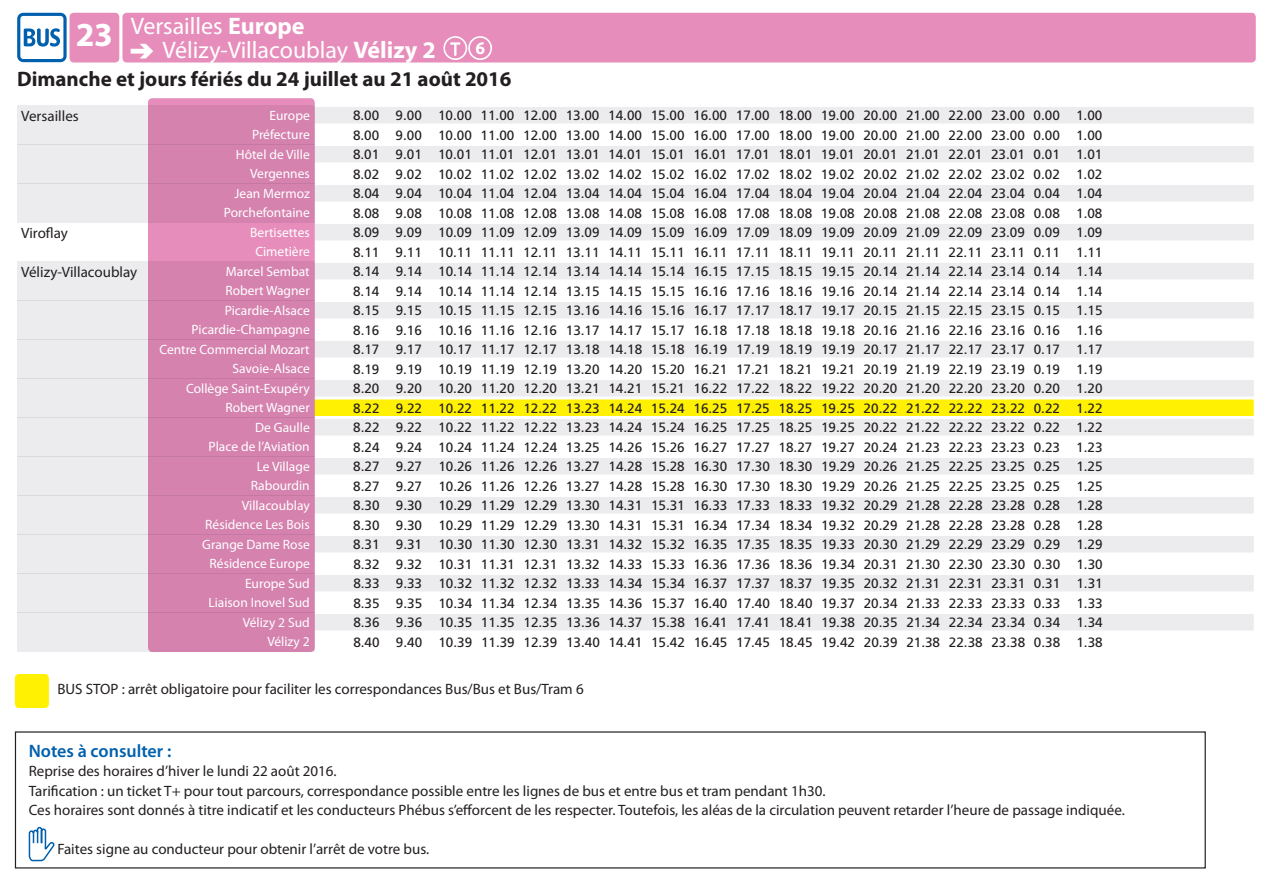
<style>
.page{position:relative;width:1276px;height:893px;background:#fff}
.page>*{position:absolute;margin:0;border:0;box-sizing:border-box;transform-origin:0 0}
.t1{font:24px/24px "Myriad Pro";color:#fff}
.t2{font:700 21px "Myriad Pro";color:#231f20}
.t3{font:600 18px "Myriad Pro";color:#0160ae}
.t4{font:700 17.1px "Ubuntu";color:#fff}
.t5{font:15px/19.5px "Myriad Pro";color:#231f20}
.t6{font:13.5px/19.5px "Frutiger";color:#231f20;text-align:justify}
.t7{font:13.5px/19.5px "Myriad Pro";color:#fff;text-align:right}
.s1{font-weight:700;font-size:33.75px}
.s2{font-weight:700}
</style>
<div class="page">
<svg style="left:17px;top:12px;width:54px;height:51px"></svg>
<div style="left:213px;top:105px;width:1042px;height:20px;background:#ececee;border:2px solid #fff"></div>
<div style="left:213px;top:144px;width:1042px;height:20px;background:#ececee;border:2px solid #fff"></div>
<div style="left:213px;top:183px;width:1042px;height:20px;background:#ececee;border:2px solid #fff"></div>
<div style="left:213px;top:222px;width:1042px;height:20px;background:#ececee;border:2px solid #fff"></div>
<div style="left:213px;top:261px;width:1042px;height:20px;background:#ececee;border:2px solid #fff"></div>
<div style="left:213px;top:300px;width:1042px;height:20px;background:#ececee;border:2px solid #fff"></div>
<div style="left:213px;top:339px;width:1042px;height:20px;background:#ececee;border:2px solid #fff"></div>
<div style="left:213px;top:378px;width:1042px;height:20px;background:#ececee;border:2px solid #fff"></div>
<div style="left:213px;top:398px;width:1042px;height:19px;background:#fff101;border:2px solid #fff"></div>
<div style="left:213px;top:417px;width:1042px;height:20px;background:#ececee;border:2px solid #fff"></div>
<div style="left:213px;top:456px;width:1042px;height:20px;background:#ececee;border:2px solid #fff"></div>
<div style="left:213px;top:495px;width:1042px;height:20px;background:#ececee;border:2px solid #fff"></div>
<div style="left:213px;top:534px;width:1042px;height:20px;background:#ececee;border:2px solid #fff"></div>
<div style="left:213px;top:573px;width:1042px;height:20px;background:#ececee;border:2px solid #fff"></div>
<div style="left:213px;top:612px;width:1042px;height:20px;background:#ececee;border:2px solid #fff"></div>
<svg style="left:17px;top:105px;width:298px;height:20px;background:#dfb0ca"></svg>
<svg style="left:17px;top:125px;width:298px;height:19px;background:#dfb0ca"></svg>
<svg style="left:17px;top:144px;width:298px;height:20px;background:#deafc9"></svg>
<svg style="left:17px;top:164px;width:298px;height:19px;background:#dfb0ca"></svg>
<svg style="left:17px;top:183px;width:298px;height:20px;background:#deafc9"></svg>
<svg style="left:17px;top:203px;width:298px;height:19px;background:#dfb0ca"></svg>
<svg style="left:17px;top:222px;width:298px;height:20px;fill:#e78dbb"></svg>
<div style="left:148px;top:242px;width:167px;height:19px;background:#e78dbb"></div>
<svg style="left:17px;top:261px;width:298px;height:20px;background:#dfb0ca"></svg>
<svg style="left:17px;top:281px;width:298px;height:19px;background:#dfb0ca"></svg>
<svg style="left:17px;top:300px;width:298px;height:20px;background:#deafc9"></svg>
<svg style="left:17px;top:320px;width:298px;height:19px;background:#dfb0ca"></svg>
<svg style="left:17px;top:339px;width:298px;height:20px;background:#deafc9"></svg>
<svg style="left:17px;top:359px;width:298px;height:19px;background:#dfb0ca"></svg>
<svg style="left:17px;top:378px;width:298px;height:20px;background:#deafc9"></svg>
<svg style="left:17px;top:398px;width:298px;height:19px;background:#dfb0ca"></svg>
<svg style="left:17px;top:417px;width:298px;height:20px;background:#deafc9"></svg>
<svg style="left:17px;top:437px;width:298px;height:19px;background:#dfb0ca"></svg>
<svg style="left:17px;top:456px;width:298px;height:20px;background:#deafc9"></svg>
<svg style="left:17px;top:476px;width:298px;height:19px;background:#dfb0ca"></svg>
<svg style="left:17px;top:495px;width:298px;height:20px;background:#deafc9"></svg>
<svg style="left:17px;top:515px;width:298px;height:19px;background:#dfb0ca"></svg>
<svg style="left:17px;top:534px;width:298px;height:20px;background:#deafc9"></svg>
<svg style="left:17px;top:554px;width:298px;height:19px;background:#dfb0ca"></svg>
<svg style="left:17px;top:573px;width:298px;height:20px;background:#deafc9"></svg>
<svg style="left:17px;top:593px;width:298px;height:19px;background:#dfb0ca"></svg>
<svg style="left:17px;top:612px;width:298px;height:20px;background:#deafc9"></svg>
<svg style="left:17px;top:632px;width:298px;height:19px;background:#dfb0ca"></svg>
<div style="left:70px;top:13px;width:49px;height:49px;background:#e78dbb;border-radius:4px"></div>
<div style="left:122px;top:13px;width:1133px;height:49px;background:#e78dbb;border-radius:4px"></div>
<div style="left:15px;top:674px;width:34px;height:34px;background:#fff101;border-radius:4px"></div>
<svg style="left:443px;top:36px;width:49px;height:24px"></svg>
<svg style="left:29px;top:827px;width:25px;height:34px"></svg>
<h1 class="t1" style="left:131px;top:14px;width:306px;text-indent:-55px"><span class="s1">23</span> Versailles <span class="s2">Europe<br></span><sub>é</sub> Vélizy-Villacoublay <span class="s2">Vélizy 2</span></h1>
<p class="t4" style="left:475px;top:38px;width:11px">6</p>
<h2 class="t2" style="left:17px;top:67px;width:496px">Dimanche et jours fériés du 24 juillet au 21 août 2016</h2>
<p class="t5" style="left:21px;top:106px;width:59px">Versailles</p>
<p class="t5" style="left:21px;top:223px;width:48px">Viroflay</p>
<p class="t5" style="left:21px;top:262px;width:117px">Vélizy-Villacoublay</p>
<p class="t7" style="left:159px;top:106px;width:152px">Europe<br>Préfecture<br>Hôtel de Ville<br>Vergennes<br>Jean Mermoz<br>Porchefontaine<br>Bertisettes<br>Cimetière<br>Marcel Sembat<br>Robert Wagner<br>Picardie-Alsace<br>Picardie-Champagne<br>Centre Commercial Mozart<br>Savoie-Alsace<br>Collège Saint-Exupéry<br>Robert Wagner<br>De Gaulle<br>Place de l’Aviation<br>Le Village<br>Rabourdin<br>Villacoublay<br>Résidence Les Bois<br>Grange Dame Rose<br>Résidence Europe<br>Europe Sud<br>Liaison Inovel Sud<br>Vélizy 2 Sud<br>Vélizy 2</p>
<p class="t6" style="left:353px;top:106px;width:751px">8.00 9.00 10.00 11.00 12.00 13.00 14.00 15.00 16.00 17.00 18.00 19.00 20.00 21.00 22.00 23.00 0.00 1.00<br>8.00 9.00 10.00 11.00 12.00 13.00 14.00 15.00 16.00 17.00 18.00 19.00 20.00 21.00 22.00 23.00 0.00 1.00<br>8.01 9.01 10.01 11.01 12.01 13.01 14.01 15.01 16.01 17.01 18.01 19.01 20.01 21.01 22.01 23.01 0.01 1.01<br>8.02 9.02 10.02 11.02 12.02 13.02 14.02 15.02 16.02 17.02 18.02 19.02 20.02 21.02 22.02 23.02 0.02 1.02<br>8.04 9.04 10.04 11.04 12.04 13.04 14.04 15.04 16.04 17.04 18.04 19.04 20.04 21.04 22.04 23.04 0.04 1.04<br>8.08 9.08 10.08 11.08 12.08 13.08 14.08 15.08 16.08 17.08 18.08 19.08 20.08 21.08 22.08 23.08 0.08 1.08<br>8.09 9.09 10.09 11.09 12.09 13.09 14.09 15.09 16.09 17.09 18.09 19.09 20.09 21.09 22.09 23.09 0.09 1.09<br>8.11 9.11 10.11 11.11 12.11 13.11 14.11 15.11 16.11 17.11 18.11 19.11 20.11 21.11 22.11 23.11 0.11 1.11<br>8.14 9.14 10.14 11.14 12.14 13.14 14.14 15.14 16.15 17.15 18.15 19.15 20.14 21.14 22.14 23.14 0.14 1.14<br>8.14 9.14 10.14 11.14 12.14 13.15 14.15 15.15 16.16 17.16 18.16 19.16 20.14 21.14 22.14 23.14 0.14 1.14<br>8.15 9.15 10.15 11.15 12.15 13.16 14.16 15.16 16.17 17.17 18.17 19.17 20.15 21.15 22.15 23.15 0.15 1.15<br>8.16 9.16 10.16 11.16 12.16 13.17 14.17 15.17 16.18 17.18 18.18 19.18 20.16 21.16 22.16 23.16 0.16 1.16<br>8.17 9.17 10.17 11.17 12.17 13.18 14.18 15.18 16.19 17.19 18.19 19.19 20.17 21.17 22.17 23.17 0.17 1.17<br>8.19 9.19 10.19 11.19 12.19 13.20 14.20 15.20 16.21 17.21 18.21 19.21 20.19 21.19 22.19 23.19 0.19 1.19<br>8.20 9.20 10.20 11.20 12.20 13.21 14.21 15.21 16.22 17.22 18.22 19.22 20.20 21.20 22.20 23.20 0.20 1.20<br>8.22 9.22 10.22 11.22 12.22 13.23 14.24 15.24 16.25 17.25 18.25 19.25 20.22 21.22 22.22 23.22 0.22 1.22<br>8.22 9.22 10.22 11.22 12.22 13.23 14.24 15.24 16.25 17.25 18.25 19.25 20.22 21.22 22.22 23.22 0.22 1.22<br>8.24 9.24 10.24 11.24 12.24 13.25 14.26 15.26 16.27 17.27 18.27 19.27 20.24 21.23 22.23 23.23 0.23 1.23<br>8.27 9.27 10.26 11.26 12.26 13.27 14.28 15.28 16.30 17.30 18.30 19.29 20.26 21.25 22.25 23.25 0.25 1.25<br>8.27 9.27 10.26 11.26 12.26 13.27 14.28 15.28 16.30 17.30 18.30 19.29 20.26 21.25 22.25 23.25 0.25 1.25<br>8.30 9.30 10.29 11.29 12.29 13.30 14.31 15.31 16.33 17.33 18.33 19.32 20.29 21.28 22.28 23.28 0.28 1.28<br>8.30 9.30 10.29 11.29 12.29 13.30 14.31 15.31 16.34 17.34 18.34 19.32 20.29 21.28 22.28 23.28 0.28 1.28<br>8.31 9.31 10.30 11.30 12.30 13.31 14.32 15.32 16.35 17.35 18.35 19.33 20.30 21.29 22.29 23.29 0.29 1.29<br>8.32 9.32 10.31 11.31 12.31 13.32 14.33 15.33 16.36 17.36 18.36 19.34 20.31 21.30 22.30 23.30 0.30 1.30<br>8.33 9.33 10.32 11.32 12.32 13.33 14.34 15.34 16.37 17.37 18.37 19.35 20.32 21.31 22.31 23.31 0.31 1.31<br>8.35 9.35 10.34 11.34 12.34 13.35 14.36 15.37 16.40 17.40 18.40 19.37 20.34 21.33 22.33 23.33 0.33 1.33<br>8.36 9.36 10.35 11.35 12.35 13.36 14.37 15.38 16.41 17.41 18.41 19.38 20.35 21.34 22.34 23.34 0.34 1.34<br>8.40 9.40 10.39 11.39 12.39 13.40 14.41 15.42 16.45 17.45 18.45 19.42 20.39 21.38 22.38 23.38 0.38 1.38</p>
<p class="t5" style="left:57px;top:679px;width:528px">BUS STOP : arrêt obligatoire pour faciliter les correspondances Bus/Bus et Bus/Tram 6</p>
<h3 class="t3" style="left:29px;top:741px;width:144px">Notes à consulter :</h3>
<p class="t5" style="left:29px;top:762px;width:1097px">Reprise des horaires d’hiver le lundi 22 août 2016.<br>Tarification : un ticket T+ pour tout parcours, correspondance possible entre les lignes de bus et entre bus et tram pendant 1h30.<br>Ces horaires sont donnés à titre indicatif et les conducteurs Phébus s’efforcent de les respecter. Toutefois, les aléas de la circulation peuvent retarder l’heure de passage indiquée.</p>
<p class="t5" style="left:57px;top:840px;width:373px">Faites signe au conducteur pour obtenir l’arrêt de votre bus.</p>
</div>
